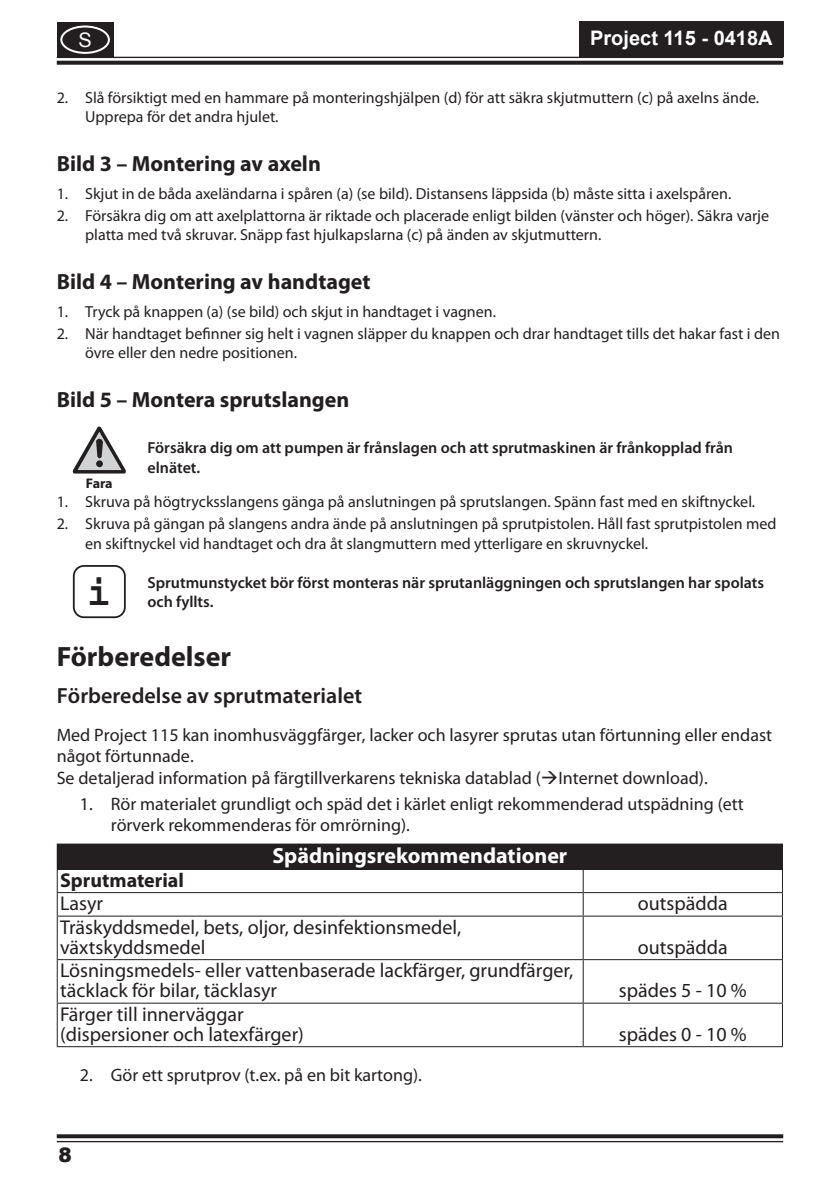
<style>
.page{position:relative;width:840px;height:1191px;background:#fff}
.page>*{position:absolute;margin:0;border:0;box-sizing:border-box;transform-origin:0 0}
.t1{font:700 43.2px "Courier Std";color:#231f20}
.t2{font:700 28px "Myriad Pro";color:#231f20}
.t3{font:700 22px "Myriad Pro";color:#231f20}
.t4{font:600 22px "Myriad Pro";color:#231f20}
.t5{font:700 22px "Myriad Pro";color:#fff}
.t6{font:20px/20px "Myriad Pro";color:#231f20}
.t7{font:700 20px/23.6px "Myriad Pro";color:#231f20}
.t8{font:700 20px "Arial";color:#fff}
.t9{font:20px "Arial";color:#fff}
.t10{font:900 20px "Arial";color:#231f20}
.t11{font:18px/21.6px "Myriad Pro";color:#231f20}
.t12{font:16px/19.2px "Myriad Pro";color:#231f20}
.t13{font:600 16px/19.2px "Myriad Pro";color:#231f20}
.t14{font:700 14px "Myriad Pro";color:#231f20}
.s1{font-weight:400}
</style>
<div class="page">
<div style="left:57px;top:23px;width:56px;height:34px;background:#231f20"></div>
<div style="left:60px;top:26px;width:50px;height:28px;border:2px solid #fff;border-radius:50%"></div>
<hr style="left:57px;top:57px;width:725px;height:1px;background:#231f20">
<svg style="left:57px;top:61px;width:725px;height:4px;background:#322e2f"></svg>
<svg style="left:57px;top:1134px;width:725px;height:4px;background:#322e2f"></svg>
<hr style="left:57px;top:1141px;width:725px;height:1px;background:#231f20">
<div style="left:578px;top:21px;width:204px;height:36px;background:#231f20"></div>
<svg style="left:73px;top:426px;width:53px;height:47px"></svg>
<div style="left:96px;top:460px;width:7px;height:7px;background:#231f20;border-radius:50%"></div>
<div style="left:73px;top:565px;width:53px;height:53px;border:2px solid #231f20;border-radius:10px"></div>
<div style="left:57px;top:844px;width:725px;height:25px;background:#231f20"></div>
<hr style="left:57px;top:843px;width:526px;height:1px;background:#231f20">
<hr style="left:583px;top:843px;width:199px;height:1px;background:#231f20">
<hr style="left:57px;top:892px;width:526px;height:1px;background:#231f20">
<svg style="left:57px;top:869px;width:1px;height:46px"></svg>
<hr style="left:583px;top:892px;width:199px;height:1px;background:#231f20">
<hr style="left:57px;top:915px;width:526px;height:1px;background:#231f20">
<hr style="left:57px;top:916px;width:1px;height:43px;background:#231f20">
<hr style="left:583px;top:915px;width:199px;height:1px;background:#231f20">
<hr style="left:582px;top:916px;width:1px;height:43px;background:#231f20">
<hr style="left:781px;top:916px;width:1px;height:43px;background:#231f20">
<hr style="left:57px;top:959px;width:526px;height:1px;background:#231f20">
<hr style="left:57px;top:960px;width:1px;height:42px;background:#231f20">
<hr style="left:583px;top:959px;width:199px;height:1px;background:#231f20">
<hr style="left:582px;top:960px;width:1px;height:42px;background:#231f20">
<hr style="left:781px;top:960px;width:1px;height:42px;background:#231f20">
<hr style="left:57px;top:1002px;width:526px;height:1px;background:#231f20">
<hr style="left:57px;top:1003px;width:1px;height:43px;background:#231f20">
<hr style="left:583px;top:1002px;width:199px;height:1px;background:#231f20">
<hr style="left:582px;top:1003px;width:1px;height:43px;background:#231f20">
<hr style="left:781px;top:1003px;width:1px;height:43px;background:#231f20">
<hr style="left:57px;top:1046px;width:526px;height:1px;background:#231f20">
<hr style="left:583px;top:1046px;width:199px;height:1px;background:#231f20">
<svg style="left:582px;top:869px;width:1px;height:46px"></svg>
<p class="t9" style="left:78px;top:27px;width:15px">S</p>
<p class="t8" style="left:590px;top:25px;width:184px">Project 115 - 0418A</p>
<p class="t12" style="left:85px;top:87px;width:675px;text-indent:-28px">2. Slå försiktigt med en hammare på monteringshjälpen (d) för att säkra skjutmuttern (c) på axelns ände.<br>Upprepa för det andra hjulet.</p>
<p class="t3" style="left:57px;top:149px;width:265px">Bild 3 – Montering av axeln</p>
<p class="t12" style="left:57px;top:183px;width:675px">1. Skjut in de båda axeländarna i spåren (a) (se bild). Distansens läppsida (b) måste sitta i axelspåren.</p>
<p class="t12" style="left:85px;top:206px;width:685px;text-indent:-28px">2. Försäkra dig om att axelplattorna är riktade och placerade enligt bilden (vänster och höger). Säkra varje platta med två skruvar. Snäpp fast hjulkapslarna (c) på änden av skjutmuttern.</p>
<p class="t3" style="left:57px;top:267px;width:315px">Bild 4 – Montering av handtaget</p>
<p class="t12" style="left:57px;top:301px;width:440px">1. Tryck på knappen (a) (se bild) och skjut in handtaget i vagnen.</p>
<p class="t12" style="left:85px;top:324px;width:696px;text-indent:-28px">2. När handtaget befinner sig helt i vagnen släpper du knappen och drar handtaget tills det hakar fast i den övre eller den nedre positionen.</p>
<p class="t3" style="left:57px;top:385px;width:294px">Bild 5 – Montera sprutslangen</p>
<p class="t13" style="left:147px;top:438px;width:586px">Försäkra dig om att pumpen är frånslagen och att sprutmaskinen är frånkopplad från elnätet.</p>
<p class="t12" style="left:57px;top:492px;width:699px">1. Skruva på högtrycksslangens gänga på anslutningen på sprutslangen. Spänn fast med en skiftnyckel.</p>
<p class="t12" style="left:85px;top:514px;width:692px;text-indent:-28px">2. Skruva på gängan på slangens andra ände på anslutningen på sprutpistolen. Håll fast sprutpistolen med en skiftnyckel vid handtaget och dra åt slangmuttern med ytterligare en skruvnyckel.</p>
<p class="t1" style="left:86px;top:568px;width:27px">i</p>
<p class="t13" style="left:147px;top:572px;width:617px">Sprutmunstycket bör först monteras när sprutanläggningen och sprutslangen har spolats och fyllts.</p>
<p class="t2" style="left:57px;top:638px;width:176px">Förberedelser</p>
<p class="t4" style="left:57px;top:681px;width:307px">Förberedelse av sprutmaterialet</p>
<p class="t11" style="left:57px;top:723px;width:716px">Med Project 115 kan inomhusväggfärger, lacker och lasyrer sprutas utan förtunning eller endast något förtunnade.<br>Se detaljerad information på färgtillverkarens tekniska datablad (→Internet download).</p>
<p class="t11" style="left:111px;top:792px;width:634px;text-indent:-31px">1. Rör materialet grundligt och späd det i kärlet enligt rekommenderad utspädning (ett rörverk rekommenderas för omrörning).</p>
<p class="t5" style="left:272px;top:841px;width:296px">Spädningsrekommendationer</p>
<p class="t7" style="left:60px;top:867px;width:125px">Sprutmaterial<br><span class="s1">Lasyr</span></p>
<p class="t14" style="left:86px;top:474px;width:28px">Fara</p>
<p class="t6" style="left:637px;top:893px;width:91px">outspädda</p>
<p class="t6" style="left:60px;top:917px;width:402px">Träskyddsmedel, bets, oljor, desinfektionsmedel, växtskyddsmedel</p>
<p class="t6" style="left:60px;top:960px;width:514px">Lösningsmedels- eller vattenbaserade lackfärger, grundfärger, täcklack för bilar, täcklasyr</p>
<p class="t6" style="left:60px;top:1004px;width:245px">Färger till innerväggar (dispersioner och latexfärger)</p>
<p class="t11" style="left:80px;top:1064px;width:343px">2. Gör ett sprutprov (t.ex. på en bit kartong).</p>
<p class="t10" style="left:59px;top:1140px;width:15px">8</p>
<p class="t6" style="left:637px;top:937px;width:91px">outspädda</p>
<p class="t6" style="left:618px;top:980px;width:129px">spädes 5 - 10 %</p>
<p class="t6" style="left:618px;top:1024px;width:129px">spädes 0 - 10 %</p>
</div>
